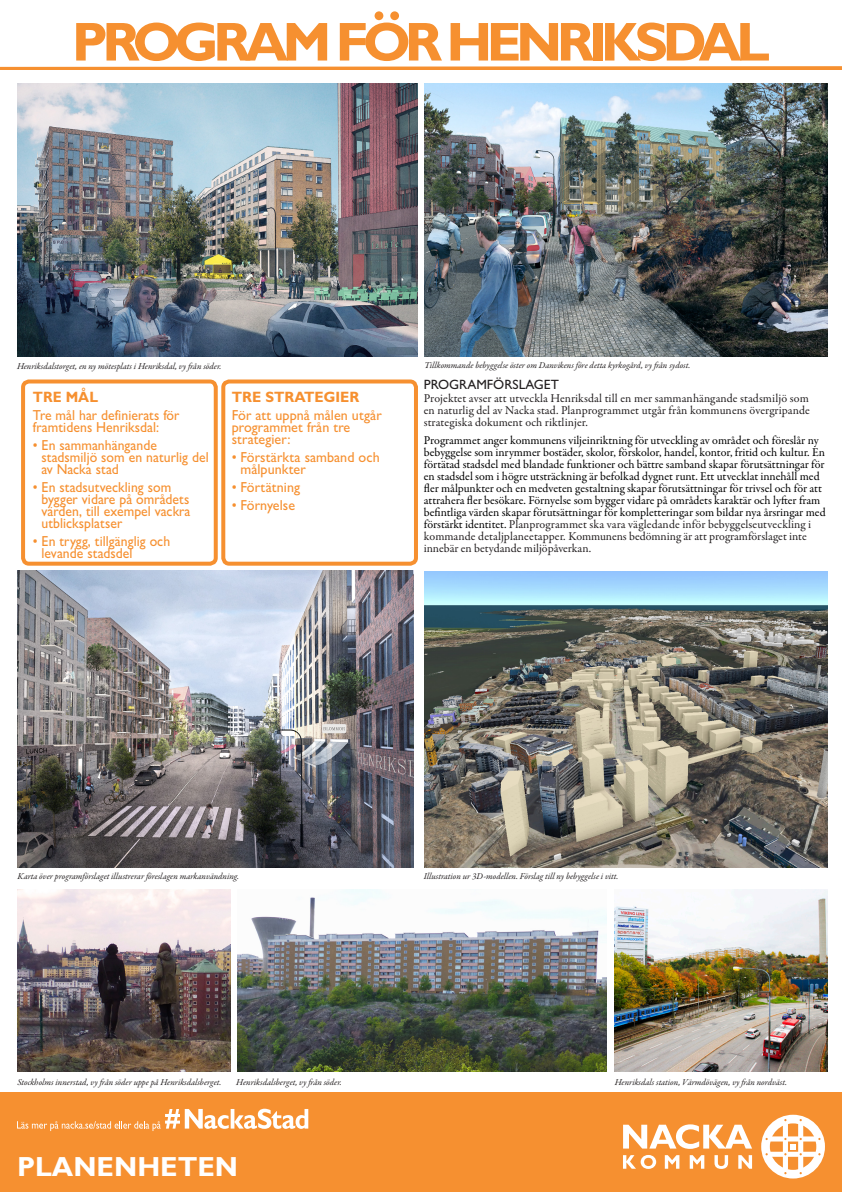
<style>
.page{position:relative;width:842px;height:1192px;background:#fff}
.page>*{position:absolute;margin:0;border:0;box-sizing:border-box;transform-origin:0 0}
.t1{font:700 55px "Gill Sans MT For Nacka";letter-spacing:-.1em;color:#f69030}
.t2{font:700 27.5px "Gill Sans";color:#fff}
.Brödtext{font:700 15px "Gill Sans MT For Nacka";color:#f69030}
.Brödtext-2{font:700 15px "Gill Sans MT For Nacka";color:#f69030;scale:.95 1}
.Brödtext-3{font:500 14.5px/12px "Gill Sans MT For Nacka";letter-spacing:.005em;color:#f69030;scale:.95 1}
.Brödtext-4{font:500 14.5px/12px "Gill Sans MT For Nacka";letter-spacing:.005em;color:#f69030}
.Default{font:500 13.5px "Gill Sans MT For Nacka";color:#231f20}
.RUBRIK_UNDERSPALT{font:12px/12px "Garamond Premr Pro";color:#000}
.Brödtext-5{font:12px/12px "Garamond Premr Pro";letter-spacing:.005em;color:#231f20;text-align:justify}
.t3{font:italic 9px "Garamond Premr Pro";color:#231f20}
.s1{color:#231f20}
</style>
<div class="page">
<img style="left:17px;top:84px;width:400px;height:273px">
<img style="left:424px;top:84px;width:403px;height:272px">
<img style="left:615px;top:889px;width:213px;height:182px">
<img style="left:17px;top:889px;width:213px;height:182px">
<img style="left:424px;top:572px;width:404px;height:295px">
<img style="left:237px;top:889px;width:370px;height:182px">
<div style="left:21px;top:379px;width:197px;height:187px;border:4px solid #f69030;border-radius:6px"></div>
<div style="left:221px;top:379px;width:197px;height:187px;border:4px solid #f69030;border-radius:6px"></div>
<img style="left:17px;top:570px;width:397px;height:297px">
<div style="left:0;top:1093px;width:842px;height:99px;background:#f69030"></div>
<svg style="left:0;top:66px;width:842px;height:4px;background:#f79e4b"></svg>
<svg style="left:623px;top:1124px;width:129px;height:25px"></svg>
<svg style="left:623px;top:1155px;width:33px;height:14px"></svg>
<svg style="left:665px;top:1155px;width:14px;height:14px"></svg>
<svg style="left:690px;top:1155px;width:14px;height:14px"></svg>
<svg style="left:714px;top:1155px;width:14px;height:14px"></svg>
<svg style="left:738px;top:1155px;width:14px;height:14px"></svg>
<svg style="left:761px;top:1115px;width:64px;height:64px"></svg>
<svg style="left:17px;top:1109px;width:291px;height:22px"></svg>
<h1 class="t1" style="left:72px;top:8px;width:699px">PROGRAM FÖR HENRIKSDAL</h1>
<p class="t3" style="left:17px;top:360px;width:206px">Henriksdalstorget, en ny mötesplats i Henriksdal, vy från söder.</p>
<p class="t3" style="left:424px;top:360px;width:267px">Tillkommande bebyggelse öster om Danvikens före detta kyrkogård, vy från sydost.</p>
<p class="Brödtext-2" style="left:33px;top:388px;width:70px">TRE MÅL</p>
<p class="Brödtext-3" style="left:33px;top:409px;width:156px">Tre mål har definierats för framtidens Henriksdal:</p>
<p class="Brödtext-3" style="left:41px;top:439px;width:178px;text-indent:-9px">• En sammanhängande stadsmiljö som en naturlig del av Nacka stad</p>
<p class="Brödtext-3" style="left:41px;top:481px;width:158px;text-indent:-9px">• En stadsutveckling som bygger vidare på områdets värden, till exempel vackra utblicksplatser</p>
<p class="Brödtext-3" style="left:41px;top:535px;width:137px;text-indent:-9px">• En trygg, tillgänglig och levande stadsdel</p>
<p class="Brödtext" style="left:232px;top:388px;width:129px">TRE STRATEGIER</p>
<p class="Brödtext-4" style="left:232px;top:409px;width:152px">För att uppnå målen utgår programmet från tre strategier:</p>
<p class="Brödtext-4" style="left:240px;top:451px;width:141px;text-indent:-9px">• Förstärkta samband och målpunkter</p>
<p class="Brödtext-4" style="left:232px;top:481px;width:70px">• Förtätning</p>
<p class="Brödtext-4" style="left:232px;top:499px;width:65px">• Förnyelse</p>
<p class="Default" style="left:424px;top:376px;width:137px">PROGRAMFÖRSLAGET</p>
<p class="Brödtext-5" style="left:424px;top:393px;width:388px">Projektet avser att utveckla Henriksdal till en mer sammanhängande stadsmiljö som en naturlig del av Nacka stad. Planprogrammet utgår från kommunens övergripande strategiska dokument och riktlinjer.</p>
<p class="RUBRIK_UNDERSPALT" style="left:424px;top:434px;width:403px">Programmet anger kommunens viljeinriktning för utveckling av området och föreslår ny bebyggelse som inrymmer bostäder, skolor, förskolor, handel, kontor, fritid och kultur. En förtätad stadsdel med blandade funktioner och bättre samband skapar förutsättningar för en stadsdel som i högre utsträckning är befolkad dygnet runt. Ett utvecklat innehåll med fler målpunkter och en medveten gestaltning skapar förutsättningar för trivsel och för att attrahera fler besökare. Förnyelse som bygger vidare på områdets karaktär och lyfter fram befintliga värden skapar förutsättningar för kompletteringar som bildar nya årsringar med förstärkt identitet. <span class="s1">Planprogrammet ska vara vägledande inför bebyggelseutveckling i kommande detaljplaneetapper. Kommunens bedömning är att programförslaget inte innebär en betydande miljöpåverkan.</span></p>
<p class="t3" style="left:18px;top:871px;width:223px">Karta över programförslaget illustrerar föreslagen markanvändning.</p>
<p class="t3" style="left:424px;top:871px;width:196px">Illustration ur 3D-modellen. Förslag till ny bebyggelse i vitt.</p>
<p class="t3" style="left:17px;top:1076px;width:206px">Stockholms innerstad, vy från söder uppe på Henriksdalsberget.</p>
<p class="t3" style="left:236px;top:1076px;width:107px">Henriksdalsberget, vy från söder.</p>
<h2 class="t2" style="left:17px;top:1150px;width:223px">PLANENHETEN</h2>
<p class="t3" style="left:615px;top:1076px;width:174px">Henriksdals station, Värmdövägen, vy från nordväst.</p>
</div>
